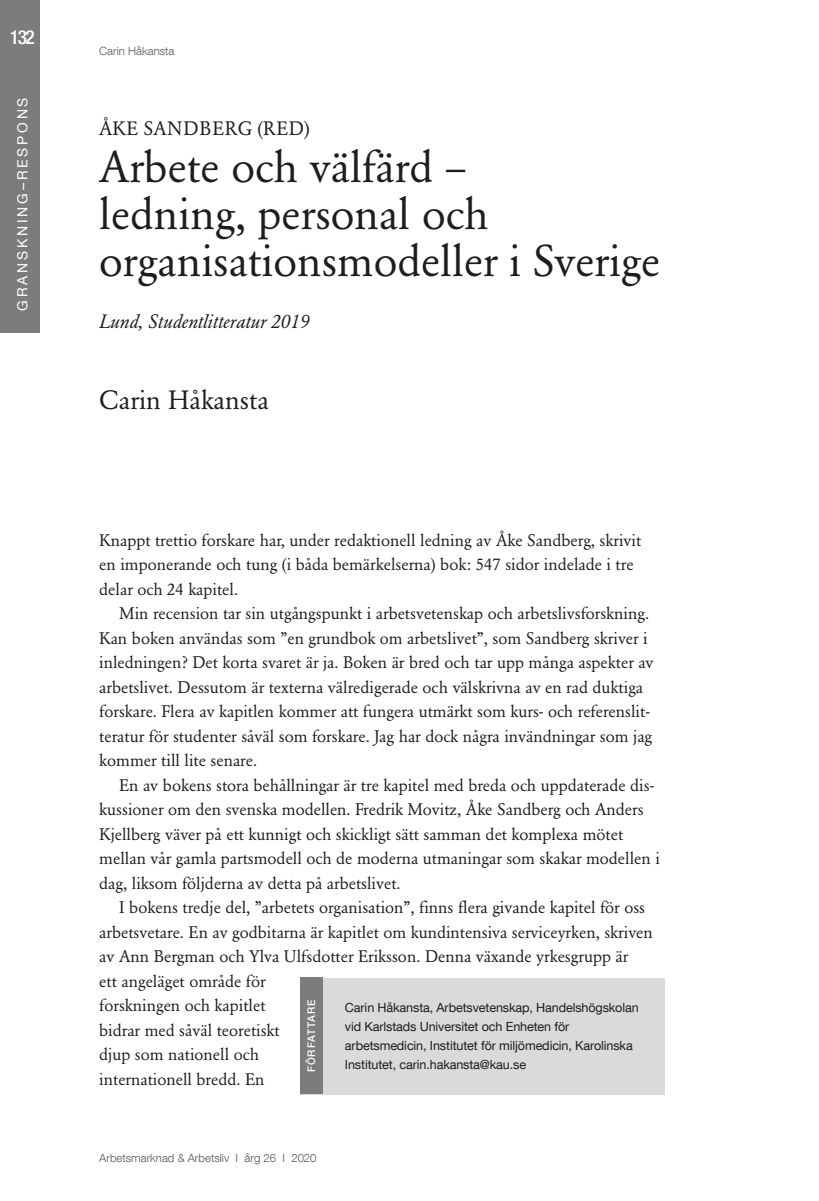
<style>
.page{position:relative;width:819px;height:1201px;background:#fff}
.page>*{position:absolute;margin:0;border:0;box-sizing:border-box;transform-origin:0 0}
.Huvudrubrik{font:43.75px/47.2px "Garamond BE";color:#1d1d1b}
.Författare{font:26.25px "Garamond BE";color:#1d1d1b}
.Recension_-_Förlag{font:italic 19.25px "Garamond BE";color:#1d1d1b}
.Recension_-_överrubr{font:19.25px "Garamond BE";letter-spacing:.04em;color:#1d1d1b}
.t1{font:500 condensed 19.25px "Helvetica Neue LT Com";color:#fff}
.Brödtext_-_Indrag{font:16.62px/24.5px "Garamond BE";color:#1d1d1b}
.Brödtext_-_Utan_indr{font:16.62px/24.5px "Garamond BE";color:#1d1d1b}
.t2{font:14px "Helvetica Neue LT Com";letter-spacing:.2em;color:#fff}
.Faktaruta_-_Text{font:12.6px/19.2px "Helvetica Neue LT Com";letter-spacing:-.01em;color:#1d1d1b}
.t3{font:300 11.38px "Helvetica Neue LT Com";color:#575756}
.Faktaruta_-_Sidorubr{font:500 10.5px "Helvetica Neue LT Com";letter-spacing:.1em;color:#fff}
</style>
<div class="page">
<div style="left:0;top:0;width:40px;height:333px;background:#7c7c7c"></div>
<div style="left:300px;top:977px;width:365px;height:117px;background:#dadada"></div>
<div style="left:300px;top:977px;width:22px;height:117px;background:#7c7c7c"></div>
<p class="t1" style="left:10px;top:25px;width:26px">132</p>
<p class="t2" style="left:14px;top:310px;width:214px;rotate:-90deg">GRANSKNING–RESPONS</p>
<p class="t3" style="left:99px;top:44px;width:77px">Carin Håkansta</p>
<p class="Recension_-_överrubr" style="left:99px;top:117px;width:212px">ÅKE SANDBERG (RED)</p>
<p class="Huvudrubrik" style="left:99px;top:143px;width:562px">Arbete och välfärd –<br>ledning, personal och organisationsmodeller i Sverige</p>
<p class="Recension_-_Förlag" style="left:99px;top:310px;width:212px">Lund, Studentlitteratur 2019</p>
<p class="Författare" style="left:99px;top:384px;width:171px">Carin Håkansta</p>
<p class="Brödtext_-_Utan_indr" style="left:99px;top:527px;width:543px">Knappt trettio forskare har, under redaktionell ledning av Åke Sandberg, skrivit en imponerande och tung (i båda bemärkelserna) bok: 547 sidor indelade i tre delar och 24 kapitel.</p>
<p class="Brödtext_-_Indrag" style="left:99px;top:601px;width:556px;text-indent:20px">Min recension tar sin utgångspunkt i arbetsvetenskap och arbetslivsforskning.<br>Kan boken användas som ”en grundbok om arbetslivet”, som Sandberg skriver i inledningen? Det korta svaret är ja. Boken är bred och tar upp många aspekter av arbetslivet. Dessutom är texterna välredigerade och välskrivna av en rad duktiga forskare. Flera av kapitlen kommer att fungera utmärkt som kurs- och referenslit&shy;teratur för studenter såväl som forskare. Jag har dock några invändningar som jag kommer till lite senare.</p>
<p class="Brödtext_-_Indrag" style="left:99px;top:772px;width:562px;text-indent:20px">En av bokens stora behållningar är tre kapitel med breda och uppdaterade dis&shy;kussioner om den svenska modellen. Fredrik Movitz, Åke Sandberg och Anders Kjellberg väver på ett kunnigt och skickligt sätt samman det komplexa mötet mellan vår gamla partsmodell och de moderna utmaningar som skakar modellen i dag, liksom följderna av detta på arbetslivet.</p>
<p class="Brödtext_-_Indrag" style="left:99px;top:895px;width:555px;text-indent:20px">I bokens tredje del, ”arbetets organisation”, finns flera givande kapitel för oss arbetsvetare. En av godbitarna är kapitlet om kundintensiva serviceyrken, skriven av Ann Bergman och Ylva Ulfsdotter Eriksson. Denna växande yrkesgrupp är<br>ett angeläget område för<br>forskningen och kapitlet<br>bidrar med såväl teoretiskt<br>djup som nationell och<br>internationell bredd. En</p>
<p class="Faktaruta_-_Sidorubr" style="left:305px;top:1072px;width:74px;rotate:-90deg">FÖRFATTARE</p>
<p class="Faktaruta_-_Text" style="left:345px;top:997px;width:295px">Carin Håkansta, Arbetsvetenskap, Handelshögskolan vid Karlstads Universitet och Enheten för arbetsmedicin, Institutet för miljömedicin, Karolinska</p>
<p class="Faktaruta_-_Text" style="left:345px;top:1055px;width:183px">Institutet, carin.hakansta@kau.se</p>
<p class="t3" style="left:99px;top:1151px;width:219px">Arbetsmarknad &amp; Arbetsliv I årg 26 I 2020</p>
</div>
